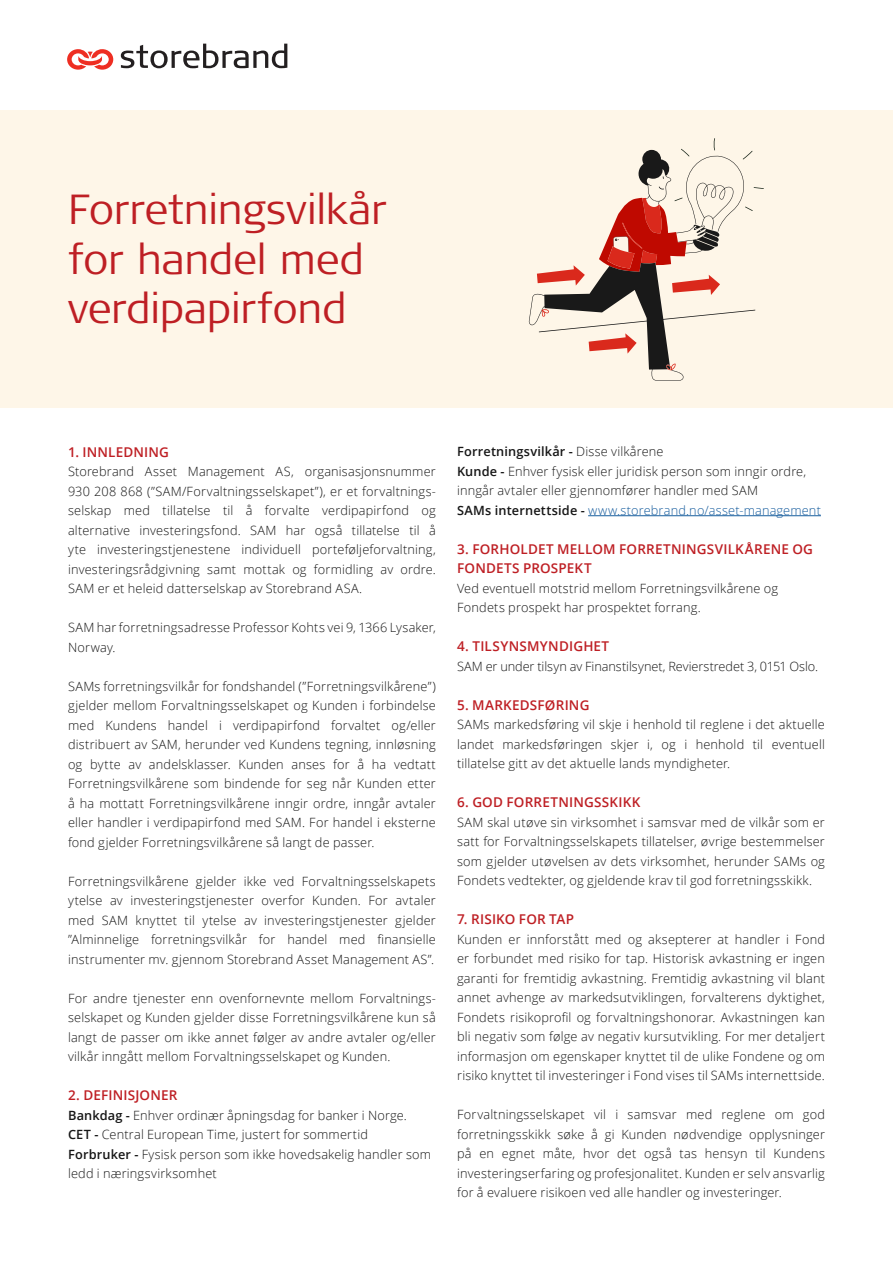
<style>
.page{position:relative;width:893px;height:1263px;background:#fff}
.page>*{position:absolute;margin:0;border:0;box-sizing:border-box;transform-origin:0 0}
.Hovedtittel_mørk_rød{font:300 42px/49.5px "Signa OT";letter-spacing:-.01em;color:#be1f24}
.Mellomtittel_1_mørk{font:600 13.5px/19.5px "Open Sans";letter-spacing:.01em;color:#be1f24}
.Brødtekst_8_5_13{font:300 12.75px/19.5px "Open Sans";letter-spacing:.015em;color:#161616;text-align:justify}
.Mellomtittel_2_8_5_1{font:300 12.75px/19.5px "Open Sans";letter-spacing:.01em;color:#161616}
.Brødtekst_8_5_13-2{font:300 12.75px "Open Sans";letter-spacing:-.005em;color:#161616}
.Mellomtittel_2_8_5_1-2{font:300 12.75px "Open Sans";letter-spacing:.015em;color:#175d9e}
.Mellomtittel_2_8_5_1-3{font:600 12.75px "Open Sans";letter-spacing:.015em;color:#161616}
.s1{font-weight:600}
.s2{font-weight:300}
.s3{font-weight:600;color:#161616}
</style>
<div class="page">
<div style="left:0;top:111px;width:893px;height:297px;background:#fef6e8"></div>
<hr style="left:588px;top:515px;width:233px;height:1px;background:#175d9e">
<svg style="left:529px;top:138px;width:235px;height:243px"></svg>
<svg style="left:67px;top:49px;width:47px;height:21px"></svg>
<svg style="left:121px;top:44px;width:166px;height:24px"></svg>
<p class="Hovedtittel_mørk_rød" style="left:68px;top:185px;width:320px">Forretningsvilkår for handel med verdipapirfond</p>
<p class="Mellomtittel_1_mørk" style="left:68px;top:442px;width:102px">1. INNLEDNING</p>
<p class="Brødtekst_8_5_13" style="left:68px;top:462px;width:369px">Storebrand Asset Management AS, organisasjonsnummer 930 208 868 (”SAM/Forvaltningsselskapet”), er et forvaltnings&shy;selskap med tillatelse til å forvalte verdipapirfond og alternative investeringsfond. SAM har også tillatelse til å yte investeringstjenestene individuell porteføljeforvaltning, investeringsrådgivning samt mottak og formidling av ordre.<br>SAM er et heleid datterselskap av Storebrand ASA.</p>
<p class="Brødtekst_8_5_13" style="left:68px;top:618px;width:369px">SAM har forretningsadresse Professor Kohts vei 9, 1366 Lysaker,<br>Norway.</p>
<p class="Brødtekst_8_5_13" style="left:68px;top:676px;width:369px">SAMs forretningsvilkår for fondshandel (”Forretningsvilkårene”) gjelder mellom Forvaltningsselskapet og Kunden i forbindelse med Kundens handel i verdipapirfond forvaltet og/eller distribuert av SAM, herunder ved Kundens tegning, innløsning og bytte av andelsklasser. Kunden anses for å ha vedtatt Forretningsvilkårene som bindende for seg når Kunden etter å ha mottatt Forretningsvilkårene inngir ordre, inngår avtaler eller handler i verdipapirfond med SAM. For handel i eksterne fond gjelder Forretningsvilkårene så langt de passer.</p>
<p class="Brødtekst_8_5_13" style="left:68px;top:871px;width:369px">Forretningsvilkårene gjelder ikke ved Forvaltningsselskapets ytelse av investeringstjenester overfor Kunden. For avtaler med SAM knyttet til ytelse av investeringstjenester gjelder ”Alminnelige forretningsvilkår for handel med finansielle instrumenter mv. gjennom Storebrand Asset Management AS”.</p>
<p class="Brødtekst_8_5_13" style="left:68px;top:988px;width:369px">For andre tjenester enn ovenfornevnte mellom Forvaltnings&shy;selskapet og Kunden gjelder disse Forretningsvilkårene kun så langt de passer om ikke annet følger av andre avtaler og/eller vilkår inngått mellom Forvaltningsselskapet og Kunden.</p>
<p class="Mellomtittel_1_mørk" style="left:68px;top:1085px;width:111px">2. DEFINISJONER</p>
<p class="Mellomtittel_2_8_5_1" style="left:68px;top:1105px;width:340px"><span class="s1">Bankdag -</span> Enhver ordinær åpningsdag for banker i Norge.</p>
<p class="Mellomtittel_2_8_5_1" style="left:68px;top:1125px;width:301px"><span class="s1">CET -</span> Central European Time, justert for sommertid</p>
<p class="Mellomtittel_2_8_5_1" style="left:68px;top:1144px;width:365px"><span class="s1">Forbruker -</span> Fysisk person som ikke hovedsakelig handler som ledd i næringsvirksomhet</p>
<p class="Mellomtittel_2_8_5_1-3" style="left:457px;top:443px;width:208px">Forretningsvilkår - <span class="s2">Disse vilkårene</span></p>
<p class="Mellomtittel_2_8_5_1" style="left:457px;top:461px;width:350px"><span class="s1">Kunde -</span> Enhver fysisk eller juridisk person som inngir ordre, inngår avtaler eller gjennomfører handler med SAM</p>
<p class="Mellomtittel_2_8_5_1-2" style="left:457px;top:501px;width:365px"><span class="s3">SAMs internettside -</span> www.storebrand.no/asset-management</p>
<p class="Mellomtittel_1_mørk" style="left:457px;top:539px;width:357px">3. FORHOLDET MELLOM FORRETNINGSVILKÅRENE OG<br>FONDETS PROSPEKT</p>
<p class="Brødtekst_8_5_13" style="left:457px;top:578px;width:322px">Ved eventuell motstrid mellom Forretningsvilkårene og<br>Fondets prospekt har prospektet forrang.</p>
<p class="Mellomtittel_1_mørk" style="left:457px;top:636px;width:154px">4. TILSYNSMYNDIGHET</p>
<p class="Brødtekst_8_5_13-2" style="left:457px;top:657px;width:362px">SAM er under tilsyn av Finanstilsynet, Revierstredet 3, 0151 Oslo.</p>
<p class="Mellomtittel_1_mørk" style="left:457px;top:695px;width:134px">5. MARKEDSFØRING</p>
<p class="Brødtekst_8_5_13" style="left:457px;top:714px;width:369px">SAMs markedsføring vil skje i henhold til reglene i det aktuelle landet markedsføringen skjer i, og i henhold til eventuell tillatelse gitt av det aktuelle lands myndigheter.</p>
<p class="Mellomtittel_1_mørk" style="left:457px;top:792px;width:185px">6. GOD FORRETNINGSSKIKK</p>
<p class="Brødtekst_8_5_13" style="left:457px;top:812px;width:369px">SAM skal utøve sin virksomhet i samsvar med de vilkår som er satt for Forvaltningsselskapets tillatelser, øvrige bestemmelser som gjelder utøvelsen av dets virksomhet, herunder SAMs og Fondets vedtekter, og gjeldende krav til god forretningsskikk.</p>
<p class="Mellomtittel_1_mørk" style="left:457px;top:909px;width:118px">7. RISIKO FOR TAP</p>
<p class="Brødtekst_8_5_13" style="left:457px;top:929px;width:369px">Kunden er innforstått med og aksepterer at handler i Fond er forbundet med risiko for tap. Historisk avkastning er ingen garanti for fremtidig avkastning. Fremtidig avkastning vil blant annet avhenge av markedsutviklingen, forvalterens dyktighet, Fondets risikoprofil og forvaltningshonorar. Avkastningen kan bli negativ som følge av negativ kursutvikling. For mer detaljert informasjon om egenskaper knyttet til de ulike Fondene og om risiko knyttet til investeringer i Fond vises til SAMs internettside.</p>
<p class="Brødtekst_8_5_13" style="left:457px;top:1104px;width:369px">Forvaltningsselskapet vil i samsvar med reglene om god forretningsskikk søke å gi Kunden nødvendige opplysninger på en egnet måte, hvor det også tas hensyn til Kundens investeringserfaring og profesjonalitet. Kunden er selv ansvarlig for å evaluere risikoen ved alle handler og investeringer.</p>
</div>
